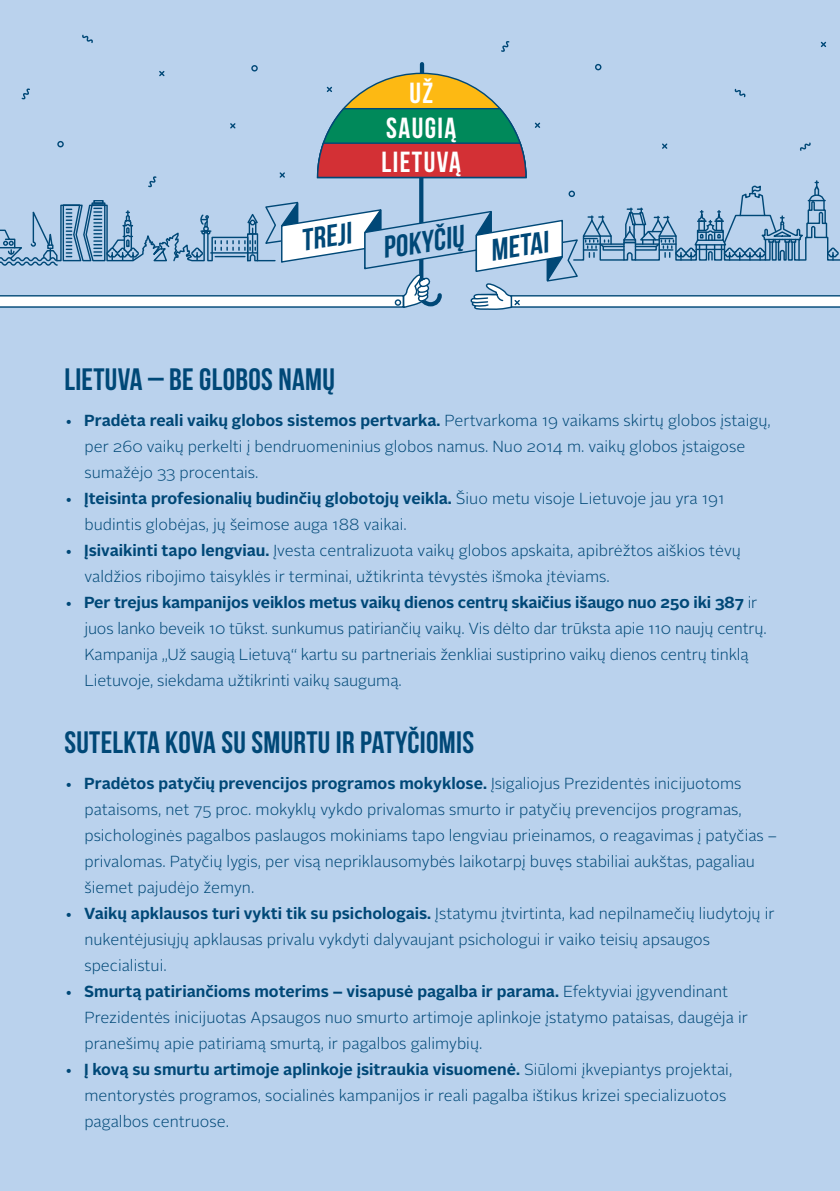
<style>
.page{position:relative;width:840px;height:1191px;background:#fff}
.page>*{position:absolute;margin:0;border:0;box-sizing:border-box;transform-origin:0 0}
.t1{font:700 31px "Bebas Neue";letter-spacing:.01em;color:#004877}
.t2{font:italic 700 30.6px "Bebas Neue";color:#004877}
.t3{font:700 29px "Bebas Neue";letter-spacing:.05em;color:#fff}
.t4{font:300 16px/26px "Alright Sans";color:#004877}
.s1{font-weight:700}
</style>
<div class="page">
<div style="left:0;top:0;width:839px;height:1191px;background:#bad2ed"></div>
<svg style="left:501px;top:41px;width:9px;height:11px"></svg>
<svg style="left:820px;top:41px;width:7px;height:6px"></svg>
<svg style="left:82px;top:34px;width:11px;height:9px"></svg>
<div style="left:594px;top:64px;width:7px;height:6px;border:1px solid #004877;border-radius:50%"></div>
<div style="left:251px;top:65px;width:6px;height:7px;border:1px solid #004877;border-radius:50%"></div>
<div style="left:419px;top:64px;width:5px;height:9px;background:#004877"></div>
<svg style="left:0;top:70px;width:839px;height:240px"></svg>
<h3 class="t3" style="left:409px;top:77px;width:25px">UŽ</h3>
<h3 class="t3" style="left:386px;top:112px;width:72px">SAUGIĄ</h3>
<h3 class="t3" style="left:381px;top:146px;width:81px">LIETUVĄ</h3>
<h2 class="t2" style="left:298px;top:224px;width:52px;rotate:-9deg">treji</h2>
<h2 class="t2" style="left:380px;top:231px;width:83px;rotate:-9deg">pokyčių</h2>
<h2 class="t2" style="left:487px;top:234px;width:60px;rotate:-9deg">METAI</h2>
<h1 class="t1" style="left:64px;top:362px;width:272px">LIETUVA – BE GLOBOS NAMŲ</h1>
<p class="t4" style="left:84px;top:408px;width:687px;text-indent:-20px">• <span class="s1">Pradėta reali vaikų globos sistemos pertvarka.</span> Pertvarkoma 19 vaikams skirtų globos įstaigų, per 260 vaikų perkelti į bendruomeninius globos namus. Nuo 2014 m. vaikų globos įstaigose sumažėjo 33 procentais.</p>
<p class="t4" style="left:84px;top:486px;width:641px;text-indent:-20px">• <span class="s1">Įteisinta profesionalių budinčių globotojų veikla.</span> Šiuo metu visoje Lietuvoje jau yra 191 budintis globėjas, jų šeimose auga 188 vaikai.</p>
<p class="t4" style="left:84px;top:538px;width:657px;text-indent:-20px">• <span class="s1">Įsivaikinti tapo lengviau.</span> Įvesta centralizuota vaikų globos apskaita, apibrėžtos aiškios tėvų valdžios ribojimo taisyklės ir terminai, užtikrinta tėvystės išmoka įtėviams.</p>
<p class="t4" style="left:84px;top:590px;width:683px;text-indent:-20px">• <span class="s1">Per trejus kampanijos veiklos metus vaikų dienos centrų skaičius išaugo nuo 250 iki 387</span> ir juos lanko beveik 10 tūkst. sunkumus patiriančių vaikų. Vis dėlto dar trūksta apie 110 naujų centrų.<br>Kampanija „Už saugią Lietuvą“ kartu su partneriais ženkliai sustiprino vaikų dienos centrų tinklą Lietuvoje, siekdama užtikrinti vaikų saugumą.</p>
<h1 class="t1" style="left:64px;top:725px;width:411px">SUTELKTA KOVA SU SMURTU IR PATYČIOMIS</h1>
<p class="t4" style="left:84px;top:770px;width:693px;text-indent:-20px">• <span class="s1">Pradėtos patyčių prevencijos programos mokyklose.</span> Įsigaliojus Prezidentės inicijuotoms pataisoms, net 75 proc. mokyklų vykdo privalomas smurto ir patyčių prevencijos programas, psichologinės pagalbos paslaugos mokiniams tapo lengviau prieinamos, o reagavimas į patyčias – privalomas. Patyčių lygis, per visą nepriklausomybės laikotarpį buvęs stabiliai aukštas, pagaliau šiemet pajudėjo žemyn.</p>
<p class="t4" style="left:84px;top:900px;width:691px;text-indent:-20px">• <span class="s1">Vaikų apklausos turi vykti tik su psichologais.</span> Įstatymu įtvirtinta, kad nepilnamečių liudytojų ir nukentėjusiųjų apklausas privalu vykdyti dalyvaujant psichologui ir vaiko teisių apsaugos specialistui.</p>
<p class="t4" style="left:84px;top:978px;width:664px;text-indent:-20px">• <span class="s1">Smurtą patiriančioms moterims – visapusė pagalba ir parama.</span> Efektyviai įgyvendinant<br>Prezidentės inicijuotas Apsaugos nuo smurto artimoje aplinkoje įstatymo pataisas, daugėja ir pranešimų apie patiriamą smurtą, ir pagalbos galimybių.</p>
<p class="t4" style="left:84px;top:1056px;width:649px;text-indent:-20px">• <span class="s1">Į kovą su smurtu artimoje aplinkoje įsitraukia visuomenė.</span> Siūlomi įkvepiantys projektai, mentorystės programos, socialinės kampanijos ir reali pagalba ištikus krizei specializuotos pagalbos centruose.</p>
</div>
